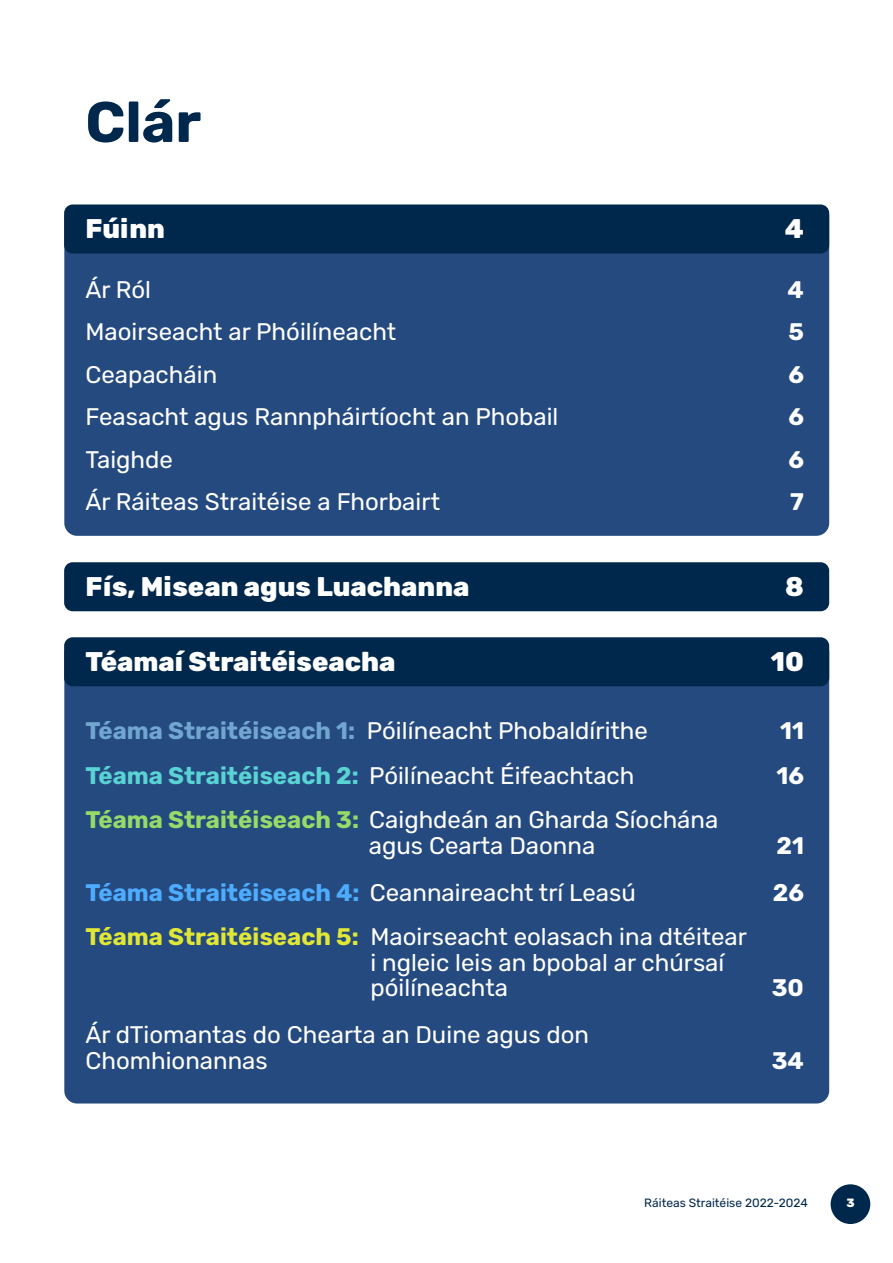
<style>
.page{position:relative;width:893px;height:1263px;background:#fff}
.page>*{position:absolute;margin:0;border:0;box-sizing:border-box;transform-origin:0 0}
.TOC_head{font:700 57px "Rubik";color:#00284c}
.TOC_2{font:800 27px "Rubik";color:#fff}
.TOC_1{font:24px/25.5px "Rubik";color:#fff}
.TOC_1-2{font:700 24px "Rubik";color:#fff}
.t1{font:12px "Rubik";color:#00284c}
.t2{font:800 12px "Rubik";color:#fff}
.s1{font-weight:700;color:#71a6d1}
.s2{font-weight:700;color:#59d3d3}
.s3{font-weight:700;color:#96db68}
.s4{font-weight:700;color:#4eacff}
.s5{font-weight:700;color:#e0e735}
</style>
<div class="page">
<div style="left:64px;top:247px;width:765px;height:289px;background:#254a7f"></div>
<div style="left:64px;top:680px;width:765px;height:423px;background:#254a7f"></div>
<div style="left:64px;top:204px;width:765px;height:49px;background:#00284c;border-radius:9px"></div>
<div style="left:64px;top:562px;width:765px;height:49px;background:#00284c;border-radius:9px"></div>
<div style="left:64px;top:637px;width:765px;height:49px;background:#00284c;border-radius:9px"></div>
<div style="left:831px;top:1184px;width:39px;height:40px;background:#00284c;border-radius:50%"></div>
<p class="TOC_head" style="left:85px;top:90px;width:117px">Clár</p>
<p class="TOC_2" style="left:85px;top:214px;width:81px">Fúinn</p>
<p class="TOC_2" style="left:785px;top:214px;width:21px">4</p>
<p class="TOC_1" style="left:85px;top:277px;width:67px">Ár Ról</p>
<p class="TOC_1-2" style="left:788px;top:276px;width:18px">4</p>
<p class="TOC_1" style="left:85px;top:320px;width:312px">Maoirseacht ar Phóilíneacht</p>
<p class="TOC_1-2" style="left:788px;top:319px;width:17px">5</p>
<p class="TOC_1" style="left:85px;top:362px;width:133px">Ceapacháin</p>
<p class="TOC_1-2" style="left:788px;top:361px;width:17px">6</p>
<p class="TOC_1" style="left:85px;top:405px;width:475px">Feasacht agus Rannpháirtíocht an Phobail</p>
<p class="TOC_1-2" style="left:788px;top:404px;width:17px">6</p>
<p class="TOC_1" style="left:85px;top:447px;width:89px">Taighde</p>
<p class="TOC_1-2" style="left:788px;top:446px;width:17px">6</p>
<p class="TOC_1" style="left:85px;top:490px;width:356px">Ár Ráiteas Straitéise a Fhorbairt</p>
<p class="TOC_1-2" style="left:790px;top:489px;width:15px">7</p>
<p class="TOC_2" style="left:85px;top:572px;width:386px">Fís, Misean agus Luachanna</p>
<p class="TOC_2" style="left:785px;top:572px;width:20px">8</p>
<p class="TOC_2" style="left:85px;top:647px;width:312px">Téamaí Straitéiseacha</p>
<p class="TOC_2" style="left:771px;top:647px;width:35px">10</p>
<p class="TOC_1" style="left:85px;top:719px;width:564px"><span class="s1">Téama Straitéiseach 1:</span> Póilíneacht Phobaldírithe</p>
<p class="TOC_1-2" style="left:780px;top:717px;width:25px">11</p>
<p class="TOC_1" style="left:85px;top:763px;width:551px"><span class="s2">Téama Straitéiseach 2:</span> Póilíneacht Éifeachtach</p>
<p class="TOC_1-2" style="left:776px;top:762px;width:29px">16</p>
<p class="TOC_1" style="left:369px;top:808px;width:351px;text-indent:-284px"><span class="s3">Téama Straitéiseach 3:</span> Caighdeán an Gharda Síochána agus Cearta Daonna</p>
<p class="TOC_1-2" style="left:776px;top:832px;width:29px">21</p>
<p class="TOC_1" style="left:85px;top:880px;width:552px"><span class="s4">Téama Straitéiseach 4:</span> Ceannaireacht trí Leasú</p>
<p class="TOC_1-2" style="left:773px;top:879px;width:33px">26</p>
<p class="TOC_1" style="left:370px;top:925px;width:378px;text-indent:-285px"><span class="s5">Téama Straitéiseach 5:</span> Maoirseacht eolasach ina dtéitear i ngleic leis an bpobal ar chúrsaí póilíneachta</p>
<p class="TOC_1-2" style="left:772px;top:974px;width:34px">30</p>
<p class="TOC_1" style="left:85px;top:1022px;width:505px">Ár dTiomantas do Chearta an Duine agus don<br>Chomhionannas</p>
<p class="TOC_1-2" style="left:772px;top:1047px;width:34px">34</p>
<p class="t1" style="left:644px;top:1196px;width:165px">Ráiteas Straitéise 2022-2024</p>
<p class="t2" style="left:846px;top:1196px;width:10px">3</p>
</div>
